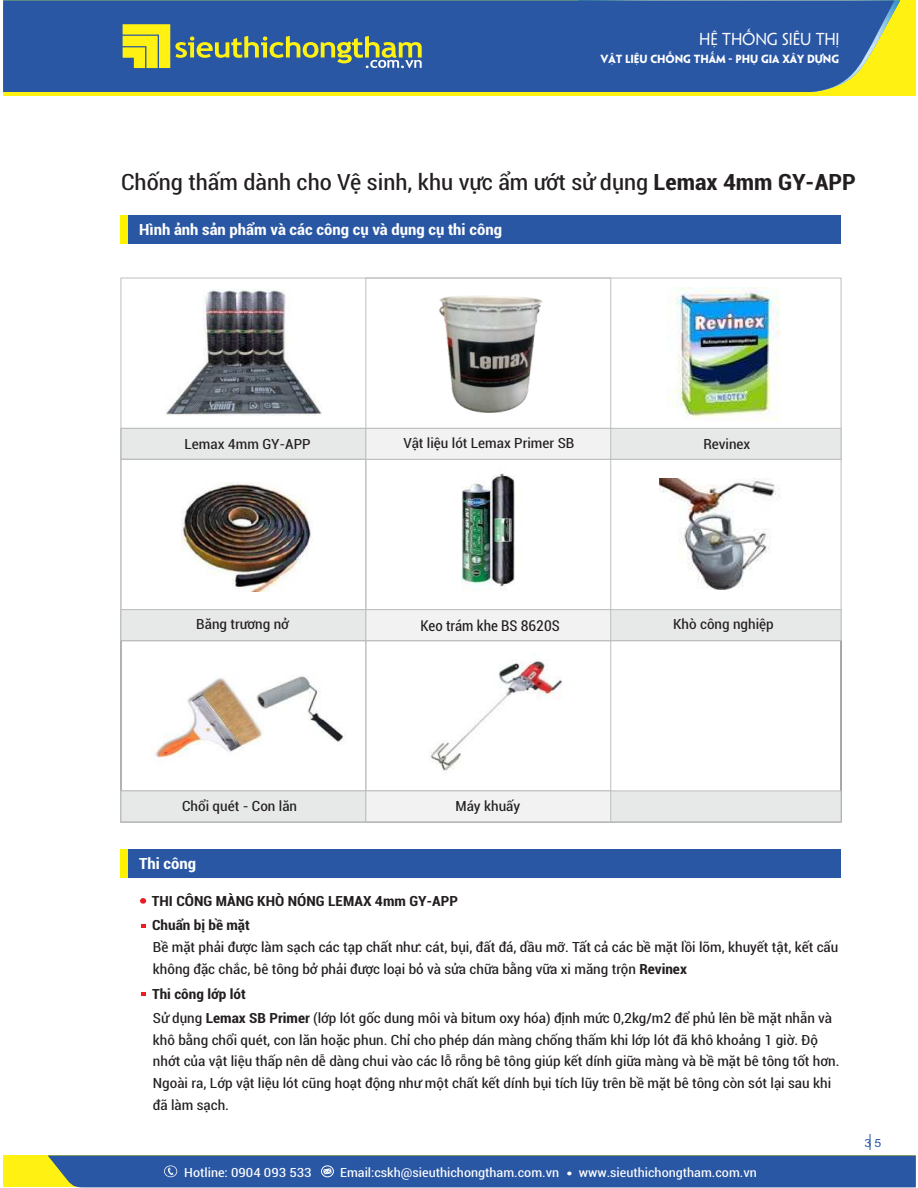
<style>
.page{position:relative;width:918px;height:1188px;background:#fff}
.page>*{position:absolute;margin:0;border:0;box-sizing:border-box;transform-origin:0 0}
.t1{font:condensed 22.5px "Roboto";color:#231f20;scale:1.09 1}
.t2{font:700 condensed 15.45px "Roboto";color:#fff;scale:1.09 1}
.t3{font:15.45px "Arial";letter-spacing:-.01em;color:#fefefe}
.t4{font:15.45px "UTM Penumbra";letter-spacing:-.01em;color:#fefefe}
.t5{font:condensed 15px "Roboto";color:#231f20}
.t6{font:condensed 14.1px/21.8px "Roboto";color:#231f20;scale:1.09 1}
.t7{font:700 condensed 14.1px "Roboto";color:#231f20;scale:1.09 1}
.t8{font:condensed 12.75px "Roboto";color:#fefefe;scale:1.13 1}
.t9{font:11.25px "Arial";color:#2957a4;scale:1.09 1}
.t10{font:700 10.5px "UTM Penumbra";letter-spacing:-.01em;color:#fefefe}
.t11{font:10.5px "UTM Penumbra";letter-spacing:-.01em;color:#fefefe}
.s1{font-weight:700}
</style>
<div class="page">
<div style="left:3px;top:1155px;width:913px;height:32px;background:#fff212"></div>
<svg style="left:48px;top:1134px;width:868px;height:53px"></svg>
<div style="left:120px;top:215px;width:721px;height:28px;background:#2957a4"></div>
<div style="left:120px;top:215px;width:8px;height:28px;background:#fff200"></div>
<div style="left:121px;top:428px;width:720px;height:32px;background:#e7e8e8;border:1px solid #bcbec0"></div>
<div style="left:121px;top:428px;width:245px;height:32px;border:1px solid #bcbec0"></div>
<div style="left:365px;top:428px;width:246px;height:32px;background:#f2f2f3;border:1px solid #bcbec0"></div>
<div style="left:121px;top:609px;width:720px;height:32px;background:#e7e8e8;border:1px solid #bcbec0"></div>
<div style="left:121px;top:609px;width:245px;height:32px;background:#e7e8e8;border:1px solid #bcbec0"></div>
<div style="left:365px;top:609px;width:246px;height:32px;background:#f2f2f3;border:1px solid #bcbec0"></div>
<div style="left:121px;top:640px;width:245px;height:182px;border:1px solid #bcbec0"></div>
<div style="left:121px;top:791px;width:720px;height:31px;background:#e7e8e8;border:1px solid #bcbec0"></div>
<div style="left:121px;top:791px;width:245px;height:31px;background:#e7e8e8;border:1px solid #bcbec0"></div>
<div style="left:365px;top:791px;width:246px;height:31px;background:#f2f2f3;border:1px solid #bcbec0"></div>
<img style="left:181px;top:483px;width:131px;height:108px">
<img style="left:430px;top:653px;width:133px;height:118px">
<div style="left:120px;top:849px;width:721px;height:28px;background:#2957a4"></div>
<div style="left:120px;top:849px;width:8px;height:28px;background:#fff200"></div>
<svg style="left:141px;top:924px;width:4px;height:4px"></svg>
<svg style="left:140px;top:898px;width:6px;height:6px"></svg>
<img style="left:155px;top:676px;width:190px;height:82px">
<img style="left:667px;top:287px;width:112px;height:133px">
<svg style="left:141px;top:992px;width:4px;height:4px"></svg>
<img style="left:439px;top:296px;width:103px;height:117px">
<img style="left:660px;top:478px;width:119px;height:112px">
<img style="left:165px;top:290px;width:156px;height:125px">
<img style="left:461px;top:473px;width:54px;height:117px">
<div style="left:3px;top:1px;width:913px;height:95px;background:#fff212"></div>
<div style="left:3px;top:1px;width:891px;height:91px;background:#2957a4"></div>
<svg style="left:123px;top:24px;width:299px;height:44px"></svg>
<p class="t4" style="left:699px;top:30px;width:142px">HỆ THỐNG SIÊU THỊ</p>
<p class="t10" style="left:601px;top:53px;width:240px">VẬT LIỆU CHỐNG THẤM - PHỤ GIA XÂY DỰNG</p>
<p class="t3" style="left:699px;top:33px;width:113px">hệ thống siêu thị</p>
<p class="t11" style="left:614px;top:53px;width:210px">T LIỆU CHỐNG THẤM - PHỤ GIA XÂY DỰNG</p>
<h1 class="t1" style="left:121px;top:173px;width:676px">Chống thấm dành cho Vệ sinh, khu vực ẩm ướt sử dụng <span class="s1">Lemax 4mm GY-APP</span></h1>
<p class="t2" style="left:139px;top:223px;width:334px">Hình ảnh sản phẩm và các công cụ và dụng cụ thi công</p>
<p class="t6" style="left:184px;top:434px;width:117px">Lemax 4mm GY-APP</p>
<p class="t6" style="left:404px;top:434px;width:158px">Vật liệu lót Lemax Primer SB</p>
<p class="t6" style="left:703px;top:435px;width:45px">Revinex</p>
<p class="t6" style="left:196px;top:615px;width:87px">Băng trương nở</p>
<p class="t5" style="left:420px;top:620px;width:141px">Keo trám khe BS 8620S</p>
<p class="t6" style="left:673px;top:615px;width:94px">Khò công nghiệp</p>
<p class="t6" style="left:182px;top:796px;width:107px">Chổi quét - Con lăn</p>
<p class="t2" style="left:139px;top:857px;width:54px">Thi công</p>
<p class="t6" style="left:456px;top:796px;width:61px">Máy khuấy</p>
<p class="t7" style="left:152px;top:895px;width:282px">THI CÔNG MÀNG KHÒ NÓNG LEMAX 4mm GY-APP</p>
<p class="t7" style="left:152px;top:920px;width:91px">Chuẩn bị bề mặt</p>
<p class="t6" style="left:153px;top:938px;width:630px">Bề mặt phải được làm sạch các tạp chất như: cát, bụi, đất đá, dầu mơ. Tất cả các bề mặt lồi lõm, khuyết tật, kết cấu không đặc chắc, bê tông bở phải được loại bỏ và sửa chữa bằng vữa xi măng trộn <span class="s1">Revinex</span></p>
<p class="t6" style="left:152px;top:984px;width:625px;line-height:23.4px"><span class="s1">Thi công lớp lót<br></span>Sử dụng <span class="s1">Lemax SB Primer</span> (lớp lót gốc dung môi và bitum oxy hóa) định mức 0,2kg/m2 để phủ lên bề mặt nhẵn và</p>
<p class="t6" style="left:153px;top:1030px;width:631px">khô bằng chổi quét, con lăn hoặc phun. Chỉ cho phép dán màng chống thấm khi lớp lót đã khô khoảng 1 giờ. Độ nhớt của vật liệu thấp nên dễ dàng chui vào các lỗ rỗng bê tông giúp kết dính giữa màng và bề mặt bê tông tốt hơn.<br>Ngoài ra, Lớp vật liệu lót cũng hoạt động như một chất kết dính bụi tích lũy trên bề mặt bê tông còn sót lại sau khi đã làm sạch.</p>
<p class="t8" style="left:184px;top:1167px;width:114px">Hotline: 0904 093 533</p>
<p class="t8" style="left:340px;top:1167px;width:195px">Email:cskh@sieuthichongtham.com.vn</p>
<p class="t8" style="left:579px;top:1167px;width:159px">www.sieuthichongtham.com.vn</p>
<p class="t9" style="left:864px;top:1139px;width:17px">3 5</p>
</div>
